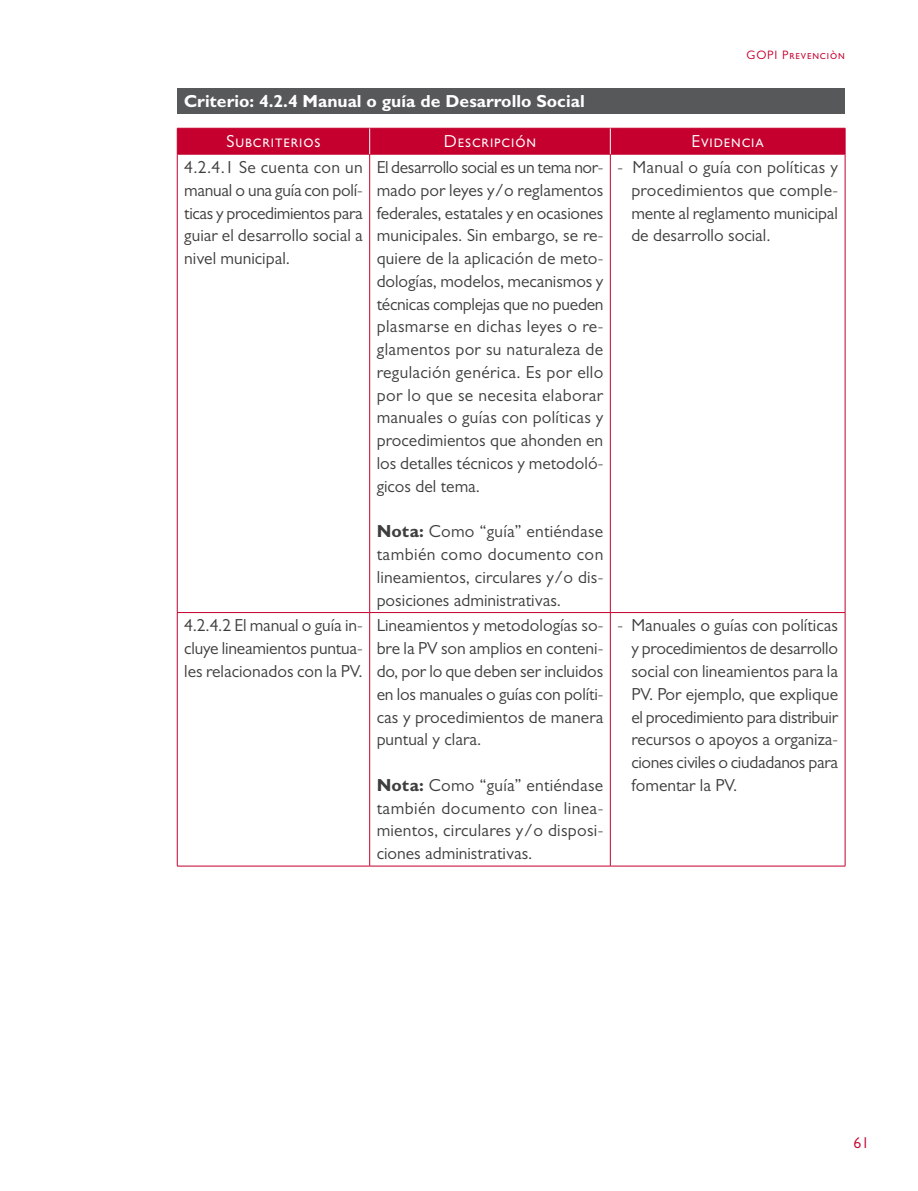
<style>
.page{position:relative;width:918px;height:1191px;background:#fff}
.page>*{position:absolute;margin:0;border:0;box-sizing:border-box;transform-origin:0 0}
.t1{font:17.5px/22.8px "Gill Sans MT Pro";color:#3e3e3f;text-align:justify}
.t2{font:700 17.5px "Gill Sans MT Pro";color:#fff}
.t3{font:17.5px "Gill Sans MT Pro";letter-spacing:.05em;color:#fff}
.t4{font:15.75px "Gill Sans MT Pro";color:#c5002e}
.t5{font:12.25px "Gill Sans MT Pro";letter-spacing:.07em;color:#c5002e}
.s1{font-weight:700}
</style>
<div class="page">
<div style="left:177px;top:88px;width:668px;height:26px;background:#57585a"></div>
<hr style="left:177px;top:154px;width:193px;height:1px;background:#c5002e">
<hr style="left:177px;top:154px;width:1px;height:458px;background:#c5002e">
<hr style="left:370px;top:154px;width:240px;height:1px;background:#c5002e">
<hr style="left:369px;top:154px;width:1px;height:458px;background:#c5002e">
<hr style="left:610px;top:154px;width:235px;height:1px;background:#c5002e">
<hr style="left:610px;top:154px;width:1px;height:458px;background:#c5002e">
<hr style="left:845px;top:154px;width:1px;height:458px;background:#c5002e">
<hr style="left:177px;top:612px;width:193px;height:1px;background:#c5002e">
<hr style="left:177px;top:613px;width:1px;height:253px;background:#c5002e">
<hr style="left:370px;top:612px;width:240px;height:1px;background:#c5002e">
<hr style="left:369px;top:613px;width:1px;height:253px;background:#c5002e">
<hr style="left:610px;top:612px;width:235px;height:1px;background:#c5002e">
<hr style="left:610px;top:613px;width:1px;height:253px;background:#c5002e">
<hr style="left:845px;top:613px;width:1px;height:253px;background:#c5002e">
<hr style="left:177px;top:865px;width:193px;height:1px;background:#c5002e">
<hr style="left:370px;top:865px;width:240px;height:1px;background:#c5002e">
<hr style="left:610px;top:865px;width:235px;height:1px;background:#c5002e">
<div style="left:177px;top:128px;width:669px;height:26px;background:#c5002e"></div>
<p class="t5" style="left:746px;top:48px;width:100px">GOPI Prevenciòn</p>
<p class="t2" style="left:184px;top:90px;width:402px">Criterio: 4.2.4 Manual o guía de Desarrollo Social</p>
<p class="t3" style="left:226px;top:131px;width:95px">Subcriterios</p>
<p class="t3" style="left:444px;top:131px;width:94px">Descripción</p>
<p class="t3" style="left:691px;top:131px;width:74px">Evidencia</p>
<p class="t1" style="left:184px;top:156px;width:180px">4.2.4.1 Se cuenta con un manual o una guía con polí&shy;ticas y procedimientos para guiar el desarrollo social a nivel municipal.</p>
<p class="t1" style="left:377px;top:156px;width:228px">El desarrollo social es un tema nor&shy;mado por leyes y/o reglamentos federales, estatales y en ocasiones municipales. Sin embargo, se re&shy;quiere de la aplicación de meto&shy;dologías, modelos, mecanismos y técnicas complejas que no pueden plasmarse en dichas leyes o re&shy;glamentos por su naturaleza de regulación genérica. Es por ello por lo que se necesita elaborar manuales o guías con políticas y procedimientos que ahonden en los detalles técnicos y metodoló&shy;gicos del tema.</p>
<p class="t1" style="left:377px;top:520px;width:228px"><span class="s1">Nota:</span> Como “guía” entiéndase también como documento con lineamientos, circulares y/o dis&shy;posiciones administrativas.</p>
<p class="t1" style="left:631px;top:156px;width:208px;text-indent:-14px">- Manual o guía con políticas y procedimientos que comple&shy;mente al reglamento municipal de desarrollo social.</p>
<p class="t1" style="left:184px;top:614px;width:180px">4.2.4.2 El manual o guía in&shy;cluye lineamientos puntua&shy;les relacionados con la PV.</p>
<p class="t1" style="left:377px;top:614px;width:228px">Lineamientos y metodologías so&shy;bre la PV son amplios en conteni&shy;do, por lo que deben ser incluidos en los manuales o guías con políti&shy;cas y procedimientos de manera puntual y clara.</p>
<p class="t1" style="left:377px;top:773px;width:228px"><span class="s1">Nota:</span> Como “guía” entiéndase también documento con linea&shy;mientos, circulares y/o disposi&shy;ciones administrativas.</p>
<p class="t1" style="left:631px;top:614px;width:209px;text-indent:-14px">- Manuales o guías con políticas y procedimientos de desarrollo social con lineamientos para la PV. Por ejemplo, que explique el procedimiento para distribuir recursos o apoyos a organiza&shy;ciones civiles o ciudadanos para fomentar la PV.</p>
<p class="t4" style="left:853px;top:1133px;width:17px">61</p>
</div>
